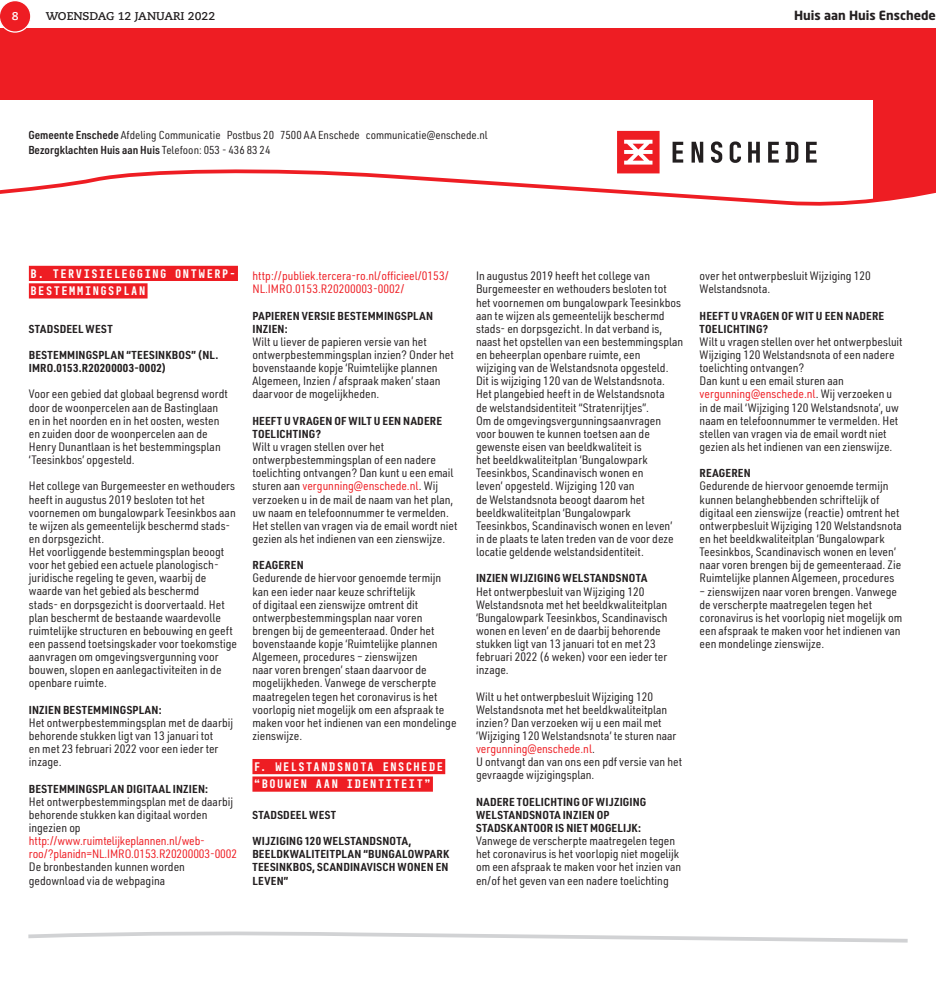
<style>
.page{position:relative;width:936px;height:993px;background:#fff}
.page>*{position:absolute;margin:0;border:0;box-sizing:border-box;transform-origin:0 0}
.t1{font:700 12.5px "Neo Sans Std";color:#231f20}
.t2{font:11.88px/13.1px "URWDIN Semi Cond";color:#231f20}
.t3{font:11.88px/13.1px "URWDIN Semi Cond";letter-spacing:-.005em;color:#ee1d23}
.t4{font:700 11.25px/13.1px "URWDIN Semi Cond";letter-spacing:.02em;color:#231f20}
.t5{font:11.25px/15px "URWDIN Semi Cond";color:#231f20}
.t6{font:700 11.25px/17.5px "BC Sklonar";letter-spacing:.14em;color:#fff}
.t7{font:700 11.25px "Caecilia LT Std";color:#231f20}
.t8{font:700 11.25px "Caecilia LT Std";color:#fff}
.s1{font-weight:600}
.s2{color:#ee1d23}
</style>
<div class="page">
<svg style="left:0;top:28px;width:935px;height:178px"></svg>
<div style="left:29px;top:266px;width:209px;height:15px;background:#ee1d23"></div>
<div style="left:29px;top:283px;width:118px;height:15px;background:#ee1d23"></div>
<div style="left:252px;top:758px;width:193px;height:16px;background:#ee1d23"></div>
<div style="left:252px;top:776px;width:181px;height:15px;background:#ee1d23"></div>
<svg style="left:28px;top:932px;width:880px;height:11px"></svg>
<svg style="left:0;top:1px;width:31px;height:32px"></svg>
<p class="t8" style="left:12px;top:9px;width:8px">8</p>
<p class="t7" style="left:46px;top:10px;width:171px">WOENSDAG 12 JANUARI 2022</p>
<p class="t1" style="left:794px;top:8px;width:143px">Huis aan Huis Enschede</p>
<p class="t5" style="left:28px;top:127px;width:461px"><span class="s1">Gemeente Enschede</span> Afdeling Communicatie Postbus 20 7500 AA Enschede communicatie@enschede.nl<br><span class="s1">Bezorgklachten Huis aan Huis</span> Telefoon: 053 - 436 83 24</p>
<p class="t6" style="left:31px;top:264px;width:207px">B. TERVISIELEGGING ONTWERP-<br>BESTEMMINGSPLAN</p>
<p class="t4" style="left:29px;top:321px;width:85px">STADSDEEL WEST</p>
<p class="t4" style="left:29px;top:348px;width:191px">BESTEMMINGSPLAN “TEESINKBOS” (NL.<br>IMRO.0153.R20200003-0002)</p>
<p class="t2" style="left:29px;top:387px;width:200px">Voor een gebied dat globaal begrensd wordt door de woonpercelen aan de Bastinglaan en in het noorden en in het oosten, westen en zuiden door de woonpercelen aan de Henry Dunantlaan is het bestemmingsplan ‘Teesinkbos’ opgesteld.</p>
<p class="t2" style="left:29px;top:479px;width:210px">Het college van Burgemeester en wethouders heeft in augustus 2019 besloten tot het voornemen om bungalowpark Teesinkbos aan te wijzen als gemeentelijk beschermd stads&shy;en dorpsgezicht.<br>Het voorliggende bestemmingsplan beoogt voor het gebied een actuele planologisch&shy;juridische regeling te geven, waarbij de waarde van het gebied als beschermd<br>stads- en dorpsgezicht is doorvertaald. Het plan beschermt de bestaande waardevolle ruimtelijke structuren en bebouwing en geeft een passend toetsingskader voor toekomstige aanvragen om omgevingsvergunning voor bouwen, slopen en aanlegactiviteiten in de openbare ruimte.</p>
<p class="t4" style="left:29px;top:702px;width:134px">INZIEN BESTEMMINGSPLAN:</p>
<p class="t2" style="left:29px;top:715px;width:206px">Het ontwerpbestemmingsplan met de daarbij behorende stukken ligt van 13 januari tot<br>en met 23 februari 2022 voor een ieder ter inzage.</p>
<p class="t4" style="left:29px;top:781px;width:181px">BESTEMMINGSPLAN DIGITAAL INZIEN:</p>
<p class="t2" style="left:29px;top:794px;width:206px">Het ontwerpbestemmingsplan met de daarbij behorende stukken kan digitaal worden ingezien op</p>
<p class="t3" style="left:29px;top:833px;width:210px">http://www.ruimtelijkeplannen.nl/web&shy;roo/?planidn=NL.IMRO.0153.R20200003-0002</p>
<p class="t2" style="left:29px;top:859px;width:158px">De bronbestanden kunnen worden gedownload via de webpagina</p>
<p class="t3" style="left:252px;top:269px;width:198px">http://publiek.tercera-ro.nl/officieel/0153/<br>NL.IMRO.0153.R20200003-0002/</p>
<p class="t4" style="left:252px;top:308px;width:182px">PAPIEREN VERSIE BESTEMMINGSPLAN<br>INZIEN:</p>
<p class="t2" style="left:252px;top:335px;width:203px">Wilt u liever de papieren versie van het ontwerpbestemmingsplan inzien? Onder het bovenstaande kopje ‘Ruimtelijke plannen Algemeen, Inzien / afspraak maken’ staan daarvoor de mogelijkheden.</p>
<p class="t4" style="left:252px;top:413px;width:191px">HEEFT U VRAGEN OF WILT U EEN NADERE<br>TOELICHTING?</p>
<p class="t2" style="left:252px;top:440px;width:206px">Wilt u vragen stellen over het ontwerpbestemmingsplan of een nadere toelichting ontvangen? Dan kunt u een email sturen aan <span class="s2">vergunning@enschede.nl</span>. Wij verzoeken u in de mail de naam van het plan, uw naam en telefoonnummer te vermelden.<br>Het stellen van vragen via de email wordt niet gezien als het indienen van een zienswijze.</p>
<p class="t4" style="left:252px;top:558px;width:53px">REAGEREN</p>
<p class="t2" style="left:252px;top:571px;width:205px">Gedurende de hiervoor genoemde termijn kan een ieder naar keuze schriftelijk<br>of digitaal een zienswijze omtrent dit ontwerpbestemmingsplan naar voren brengen bij de gemeenteraad. Onder het bovenstaande kopje ‘Ruimtelijke plannen Algemeen, procedures – zienswijzen<br>naar voren brengen’ staan daarvoor de mogelijkheden. Vanwege de verscherpte maatregelen tegen het coronavirus is het voorlopig niet mogelijk om een afspraak te maken voor het indienen van een mondelinge zienswijze.</p>
<p class="t6" style="left:254px;top:757px;width:190px">F. WELSTANDSNOTA ENSCHEDE “BOUWEN AAN IDENTITEIT”</p>
<p class="t4" style="left:252px;top:807px;width:85px">STADSDEEL WEST</p>
<p class="t4" style="left:252px;top:833px;width:198px">WIJZIGING 120 WELSTANDSNOTA,<br>BEELDKWALITEITPLAN “BUNGALOWPARK<br>TEESINKBOS, SCANDINAVISCH WONEN EN<br>LEVEN”</p>
<p class="t2" style="left:476px;top:269px;width:209px">In augustus 2019 heeft het college van Burgemeester en wethouders besloten tot het voornemen om bungalowpark Teesinkbos aan te wijzen als gemeentelijk beschermd stads- en dorpsgezicht. In dat verband is, naast het opstellen van een bestemmingsplan en beheerplan openbare ruimte, een wijziging van de Welstandsnota opgesteld.<br>Dit is wijziging 120 van de Welstandsnota.<br>Het plangebied heeft in de Welstandsnota<br>de welstandsidentiteit “Stratenrijtjes”.<br>Om de omgevingsvergunningsaanvragen voor bouwen te kunnen toetsen aan de gewenste eisen van beeldkwaliteit is<br>het beeldkwaliteitplan ‘Bungalowpark Teesinkbos, Scandinavisch wonen en<br>leven’ opgesteld. Wijziging 120 van<br>de Welstandsnota beoogt daarom het beeldkwaliteitplan ‘Bungalowpark Teesinkbos, Scandinavisch wonen en leven’ in de plaats te laten treden van de voor deze locatie geldende welstandsidentiteit.</p>
<p class="t4" style="left:476px;top:571px;width:173px">INZIEN WIJZIGING WELSTANDSNOTA</p>
<p class="t2" style="left:476px;top:584px;width:193px">Het ontwerpbesluit van Wijziging 120<br>Welstandsnota met het beeldkwaliteitplan ‘Bungalowpark Teesinkbos, Scandinavisch wonen en leven’ en de daarbij behorende stukken ligt van 13 januari tot en met 23 februari 2022 (6 weken) voor een ieder ter inzage.</p>
<p class="t2" style="left:476px;top:689px;width:207px">Wilt u het ontwerpbesluit Wijziging 120<br>Welstandsnota met het beeldkwaliteitplan inzien? Dan verzoeken wij u een mail met ‘Wijziging 120 Welstandsnota’ te sturen naar <span class="s2">vergunning@enschede.nl</span>.<br>U ontvangt dan van ons een pdf versie van het gevraagde wijzigingsplan.</p>
<p class="t4" style="left:476px;top:794px;width:172px">NADERE TOELICHTING OF WIJZIGING<br>WELSTANDSNOTA INZIEN OP<br>STADSKANTOOR IS NIET MOGELIJK:</p>
<p class="t2" style="left:476px;top:833px;width:207px">Vanwege de verscherpte maatregelen tegen het coronavirus is het voorlopig niet mogelijk om een afspraak te maken voor het inzien van en/of het geven van een nadere toelichting</p>
<p class="t2" style="left:699px;top:269px;width:173px">over het ontwerpbesluit Wijziging 120<br>Welstandsnota.</p>
<p class="t4" style="left:699px;top:308px;width:186px">HEEFT U VRAGEN OF WIT U EEN NADERE<br>TOELICHTING?</p>
<p class="t2" style="left:699px;top:335px;width:204px">Wilt u vragen stellen over het ontwerpbesluit Wijziging 120 Welstandsnota of een nadere toelichting ontvangen?<br>Dan kunt u een email sturen aan <span class="s2">vergunning@enschede.nl</span>. Wij verzoeken u in de mail ‘Wijziging 120 Welstandsnota’, uw naam en telefoonnummer te vermelden. Het stellen van vragen via de email wordt niet gezien als het indienen van een zienswijze.</p>
<p class="t4" style="left:699px;top:466px;width:53px">REAGEREN</p>
<p class="t2" style="left:699px;top:479px;width:204px">Gedurende de hiervoor genoemde termijn kunnen belanghebbenden schriftelijk of digitaal een zienswijze (reactie) omtrent het ontwerpbesluit Wijziging 120 Welstandsnota en het beeldkwaliteitplan ‘Bungalowpark Teesinkbos, Scandinavisch wonen en leven’ naar voren brengen bij de gemeenteraad. Zie Ruimtelijke plannen Algemeen, procedures</p>
<p class="t2" style="left:699px;top:584px;width:204px">– zienswijzen naar voren brengen. Vanwege de verscherpte maatregelen tegen het coronavirus is het voorlopig niet mogelijk om een afspraak te maken voor het indienen van een mondelinge zienswijze.</p>
</div>
